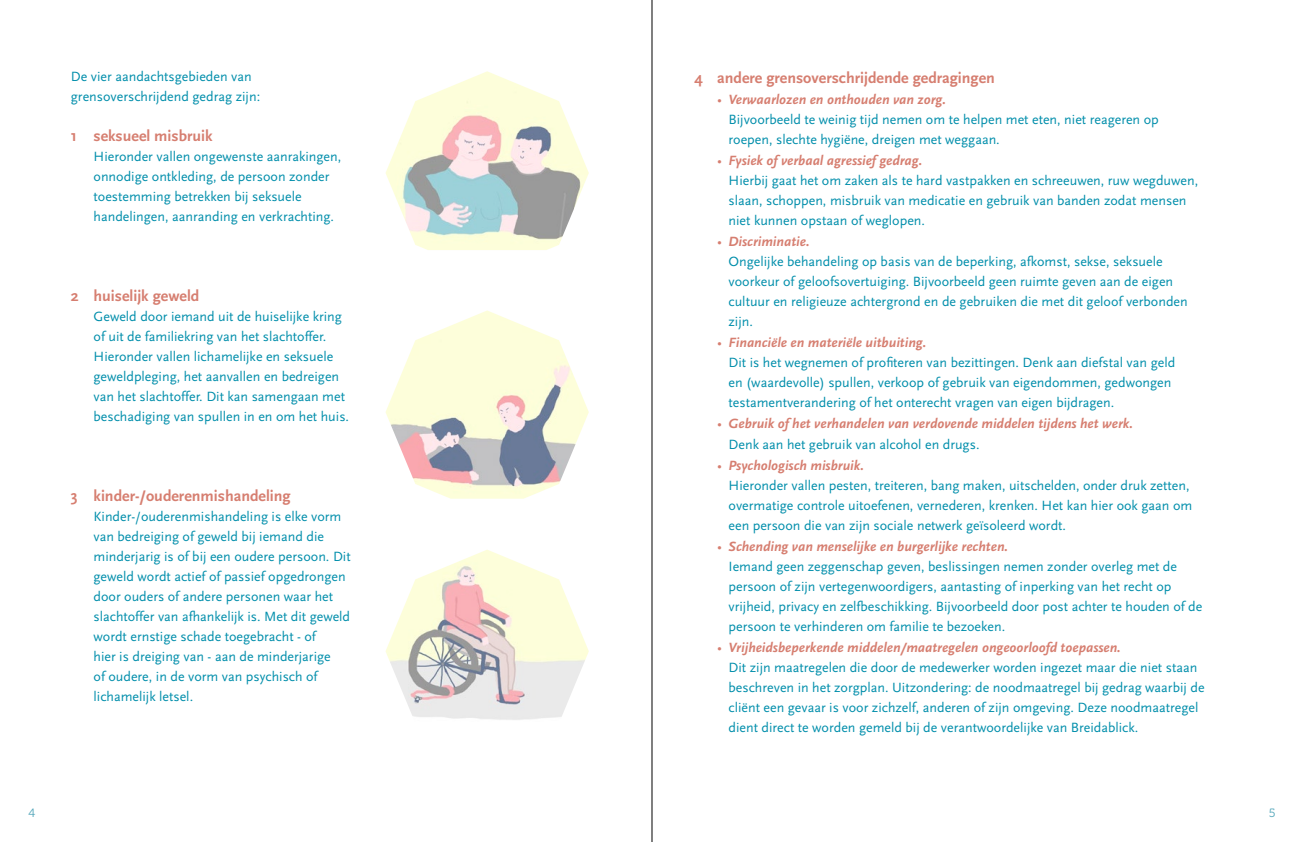
<style>
.page{position:relative;width:1304px;height:842px;background:#fff}
.page>*{position:absolute;margin:0;border:0;box-sizing:border-box;transform-origin:0 0}
.t1{font:700 16px "Scala Sans";color:#d67e70}
.t2{font:14px/20px "Scala Sans";color:#008eab}
.t3{font:italic 700 14px/21px "Scala Sans";color:#d67e70}
.t4{font:12px "Museo 300";color:#51a5b9}
.s1{color:#d67e70}
.s2{font-weight:700;font-style:italic;color:#d67e70}
.s3{font-weight:400;font-style:normal}
.s4{font-weight:400;font-style:normal;color:#008eab}
</style>
<div class="page">
<hr style="left:652px;top:1px;width:1px;height:841px;background:#000">
<img style="left:386px;top:71px;width:203px;height:179px">
<img style="left:386px;top:310px;width:203px;height:189px">
<img style="left:386px;top:550px;width:203px;height:170px">
<p class="t2" style="left:71px;top:67px;width:191px">De vier aandachtsgebieden van grensoverschrijdend gedrag zijn:</p>
<p class="t1" style="left:71px;top:127px;width:143px">1 seksueel misbruik</p>
<p class="t2" style="left:94px;top:147px;width:249px">Hieronder vallen ongewenste aanrakingen, onnodige ontkleding, de persoon zonder toestemming betrekken bij seksuele handelingen, aanranding en verkrachting.</p>
<p class="t1" style="left:71px;top:287px;width:130px">2 huiselijk geweld</p>
<p class="t2" style="left:94px;top:307px;width:257px">Geweld door iemand uit de huiselijke kring of uit de familiekring van het slachtoffer.<br>Hieronder vallen lichamelijke en seksuele geweldpleging, het aanvallen en bedreigen van het slachtoffer. Dit kan samengaan met beschadiging van spullen in en om het huis.</p>
<p class="t1" style="left:71px;top:487px;width:221px">3 kinder-/ouderenmishandeling</p>
<p class="t2" style="left:94px;top:507px;width:259px">Kinder-/ouderenmishandeling is elke vorm van bedreiging of geweld bij iemand die minderjarig is of bij een oudere persoon. Dit geweld wordt actief of passief opgedrongen door ouders of andere personen waar het slachtoffer van afhankelijk is. Met dit geweld wordt ernstige schade toegebracht - of<br>hier is dreiging van - aan de minderjarige<br>of oudere, in de vorm van psychisch of lichamelijk letsel.</p>
<p class="t1" style="left:694px;top:69px;width:302px">4 andere grensoverschrijdende gedragingen</p>
<p class="t2" style="left:729px;top:89px;width:432px;text-indent:-11px"><span class="s1">•</span> <span class="s2">Verwaarlozen en onthouden van zorg.<br></span>Bijvoorbeeld te weinig tijd nemen om te helpen met eten, niet reageren op roepen, slechte hygiëne, dreigen met weggaan.</p>
<p class="t2" style="left:729px;top:150px;width:471px;text-indent:-11px"><span class="s1">•</span> <span class="s2">Fysiek of verbaal agressief gedrag.<br></span>Hierbij gaat het om zaken als te hard vastpakken en schreeuwen, ruw wegduwen, slaan, schoppen, misbruik van medicatie en gebruik van banden zodat mensen niet kunnen opstaan of weglopen.</p>
<p class="t2" style="left:729px;top:231px;width:461px;text-indent:-11px"><span class="s1">•</span> <span class="s2">Discriminatie.<br></span>Ongelijke behandeling op basis van de beperking, afkomst, sekse, seksuele voorkeur of geloofsovertuiging. Bijvoorbeeld geen ruimte geven aan de eigen cultuur en religieuze achtergrond en de gebruiken die met dit geloof verbonden zijn.</p>
<p class="t2" style="left:729px;top:332px;width:448px;text-indent:-11px"><span class="s1">•</span> <span class="s2">Financiële en materiële uitbuiting.<br></span>Dit is het wegnemen of profiteren van bezittingen. Denk aan diefstal van geld en (waardevolle) spullen, verkoop of gebruik van eigendommen, gedwongen testamentverandering of het onterecht vragen van eigen bijdragen.</p>
<p class="t3" style="left:729px;top:413px;width:406px;text-indent:-11px"><span class="s3">•</span> Gebruik of het verhandelen van verdovende middelen tijdens het werk.<br><span class="s4">Denk aan het gebruik van alcohol en drugs.</span></p>
<p class="t2" style="left:729px;top:455px;width:465px;text-indent:-11px"><span class="s1">•</span> <span class="s2">Psychologisch misbruik.<br></span>Hieronder vallen pesten, treiteren, bang maken, uitschelden, onder druk zetten, overmatige controle uitoefenen, vernederen, krenken. Het kan hier ook gaan om een persoon die van zijn sociale netwerk geïsoleerd wordt.</p>
<p class="t2" style="left:729px;top:536px;width:475px;text-indent:-11px"><span class="s1">•</span> <span class="s2">Schending van menselijke en burgerlijke rechten.<br></span>Iemand geen zeggenschap geven, beslissingen nemen zonder overleg met de persoon of zijn vertegenwoordigers, aantasting of inperking van het recht op vrijheid, privacy en zelfbeschikking. Bijvoorbeeld door post achter te houden of de persoon te verhinderen om familie te bezoeken.</p>
<p class="t2" style="left:729px;top:637px;width:478px;text-indent:-11px"><span class="s1">•</span> <span class="s2">Vrijheidsbeperkende middelen/maatregelen ongeoorloofd toepassen.<br></span>Dit zijn maatregelen die door de medewerker worden ingezet maar die niet staan beschreven in het zorgplan. Uitzondering: de noodmaatregel bij gedrag waarbij de cliënt een gevaar is voor zichzelf, anderen of zijn omgeving. Deze noodmaatregel dient direct te worden gemeld bij de verantwoordelijke van Breidablick.</p>
<p class="t4" style="left:28px;top:806px;width:8px">4</p>
<p class="t4" style="left:1269px;top:806px;width:8px">5</p>
</div>
